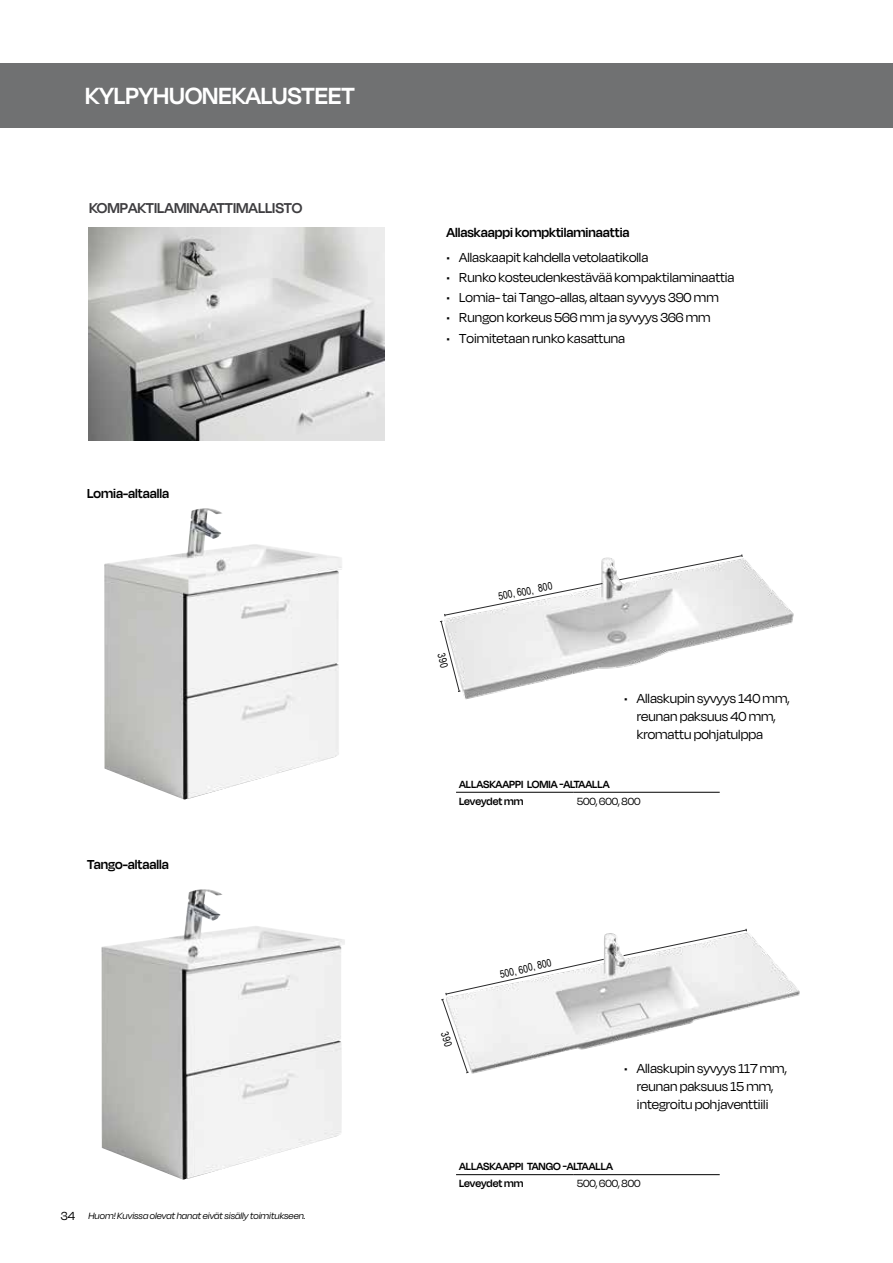
<style>
.page{position:relative;width:893px;height:1263px;background:#fff}
.page>*{position:absolute;margin:0;border:0;box-sizing:border-box;transform-origin:0 0}
.t1{font:600 27px "Degular Display";color:#fff}
.t2{font:600 16.5px "Degular Display";color:#3e3d40}
.t3{font:15px/18px "Degular Display";color:#000}
.t4{font:600 15px "Degular Display";color:#000}
.t5{font:13.5px "Degular Display";color:#000}
.t6{font:600 12px/17px "Degular Display";color:#000}
.t7{font:12px "Degular Display";color:#000}
.t8{font:italic 10.5px "Degular Display";color:#000}
.t9{font:10.5px "Arial Narrow";color:#000}
</style>
<div class="page">
<div style="left:0;top:63px;width:893px;height:65px;background:#707172"></div>
<img style="left:463px;top:557px;width:331px;height:143px">
<svg style="left:619px;top:554px;width:124px;height:26px"></svg>
<img style="left:466px;top:933px;width:334px;height:141px">
<svg style="left:623px;top:928px;width:124px;height:28px"></svg>
<img style="left:104px;top:508px;width:238px;height:291px">
<img style="left:102px;top:889px;width:243px;height:290px">
<img style="left:88px;top:228px;width:297px;height:213px">
<hr style="left:456px;top:792px;width:118px;height:1px;background:#000">
<hr style="left:574px;top:792px;width:146px;height:1px;background:#000">
<hr style="left:456px;top:1174px;width:118px;height:1px;background:#000">
<hr style="left:574px;top:1174px;width:146px;height:1px;background:#000">
<svg style="left:439px;top:583px;width:164px;height:109px"></svg>
<svg style="left:441px;top:959px;width:163px;height:114px"></svg>
<h1 class="t1" style="left:85px;top:80px;width:271px">KYLPYHUONEKALUSTEET</h1>
<p class="t2" style="left:89px;top:199px;width:214px">KOMPAKTILAMINAATTIMALLISTO</p>
<p class="t4" style="left:87px;top:485px;width:84px">Lomia-altaalla</p>
<p class="t4" style="left:87px;top:856px;width:83px">Tango-altaalla</p>
<p class="t5" style="left:61px;top:1208px;width:16px">34</p>
<p class="t8" style="left:88px;top:1210px;width:219px">Huom! Kuvissa olevat hanat eivät sisälly toimitukseen.</p>
<p class="t4" style="left:446px;top:224px;width:185px">Allaskaappi kompktilaminaattia</p>
<p class="t3" style="left:446px;top:248px;width:203px">• Allaskaapit kahdella vetolaatikolla</p>
<p class="t3" style="left:446px;top:268px;width:289px">• Runko kosteudenkestävää kompaktilaminaattia</p>
<p class="t3" style="left:446px;top:288px;width:274px">• Lomia- tai Tango-allas, altaan syvyys 390 mm</p>
<p class="t3" style="left:446px;top:308px;width:266px">• Rungon korkeus 566 mm ja syvyys 366 mm</p>
<p class="t3" style="left:446px;top:329px;width:180px">• Toimitetaan runko kasattuna</p>
<p class="t9" style="left:497px;top:589px;width:57px;rotate:-12deg">500, 600, 800</p>
<p class="t3" style="left:637px;top:689px;width:154px;text-indent:-13px">• Allaskupin syvyys 140 mm, reunan paksuus 40 mm, kromattu pohjatulppa</p>
<p class="t6" style="left:459px;top:775px;width:152px">ALLASKAAPPI LOMIA -ALTAALLA<br>Leveydet mm</p>
<p class="t7" style="left:577px;top:794px;width:65px">500, 600, 800</p>
<p class="t9" style="left:498px;top:967px;width:54px;rotate:-13deg">500, 600, 800</p>
<p class="t3" style="left:624px;top:1059px;width:164px;text-align:center">• Allaskupin syvyys 117 mm, reunan paksuus 15 mm, integroitu pohjaventtiili</p>
<p class="t6" style="left:459px;top:1157px;width:155px">ALLASKAAPPI TANGO -ALTAALLA<br>Leveydet mm</p>
<p class="t7" style="left:577px;top:1177px;width:65px">500, 600, 800</p>
</div>
